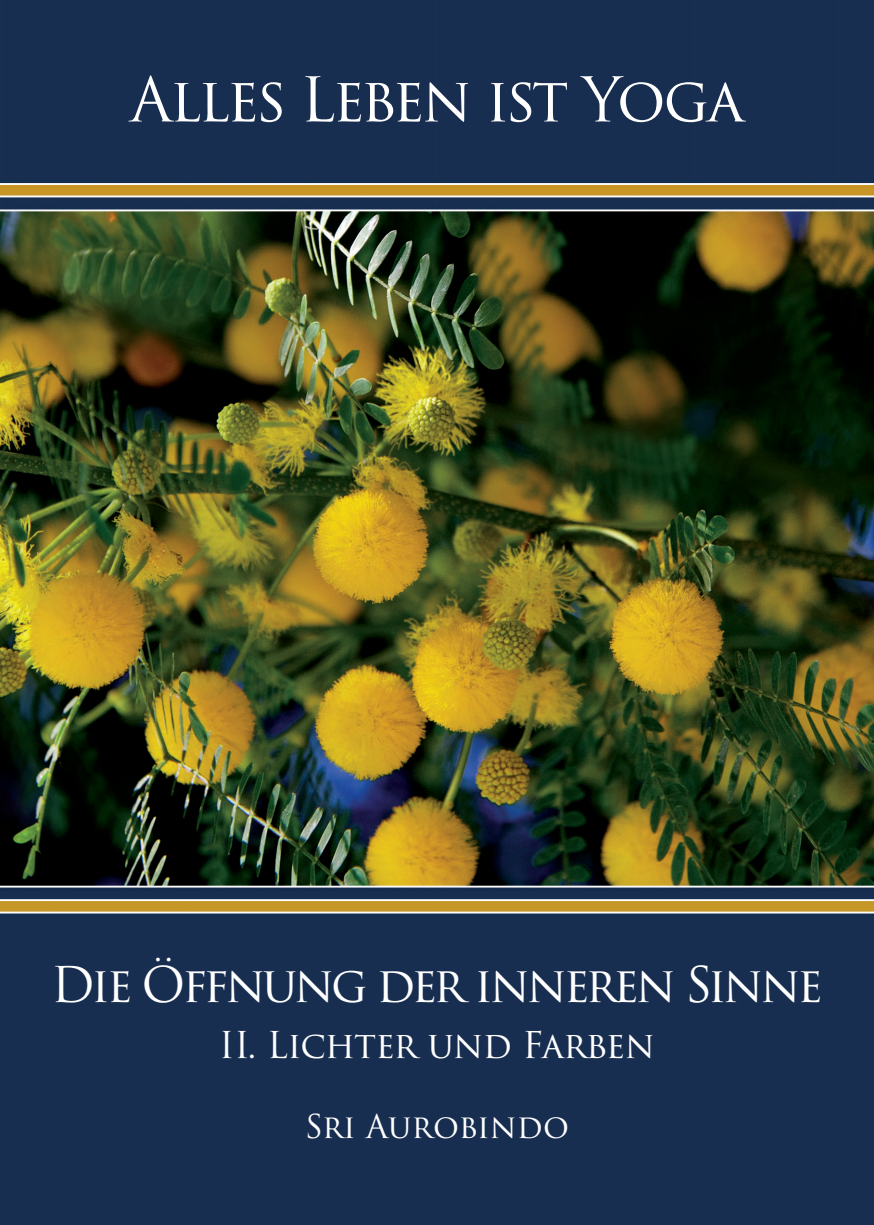
<style>
.page{position:relative;width:874px;height:1225px;background:#fff}
.page>*{position:absolute;margin:0;border:0;box-sizing:border-box;transform-origin:0 0}
.t1{font:60px "Trajan Pro 3";letter-spacing:-.05em;color:#fff}
.t2{font:48px "Trajan Pro 3";letter-spacing:-.07em;color:#fff}
.t3{font:36px "Trajan Pro 3";letter-spacing:-.025em;color:#fff}
.t4{font:32px "Trajan Pro 3";letter-spacing:-.005em;color:#fff}
</style>
<div class="page">
<img style="left:0;top:0;width:873px;height:1224px">
<p class="t1" style="left:130px;top:58px;width:615px">Alles Leben ist Yoga</p>
<p class="t2" style="left:51px;top:951px;width:773px">Die Öffnung der inneren Sinne</p>
<p class="t3" style="left:219px;top:1020px;width:437px">II. Lichter und Farben</p>
<p class="t4" style="left:305px;top:1104px;width:265px">Sri Aurobindo</p>
</div>
